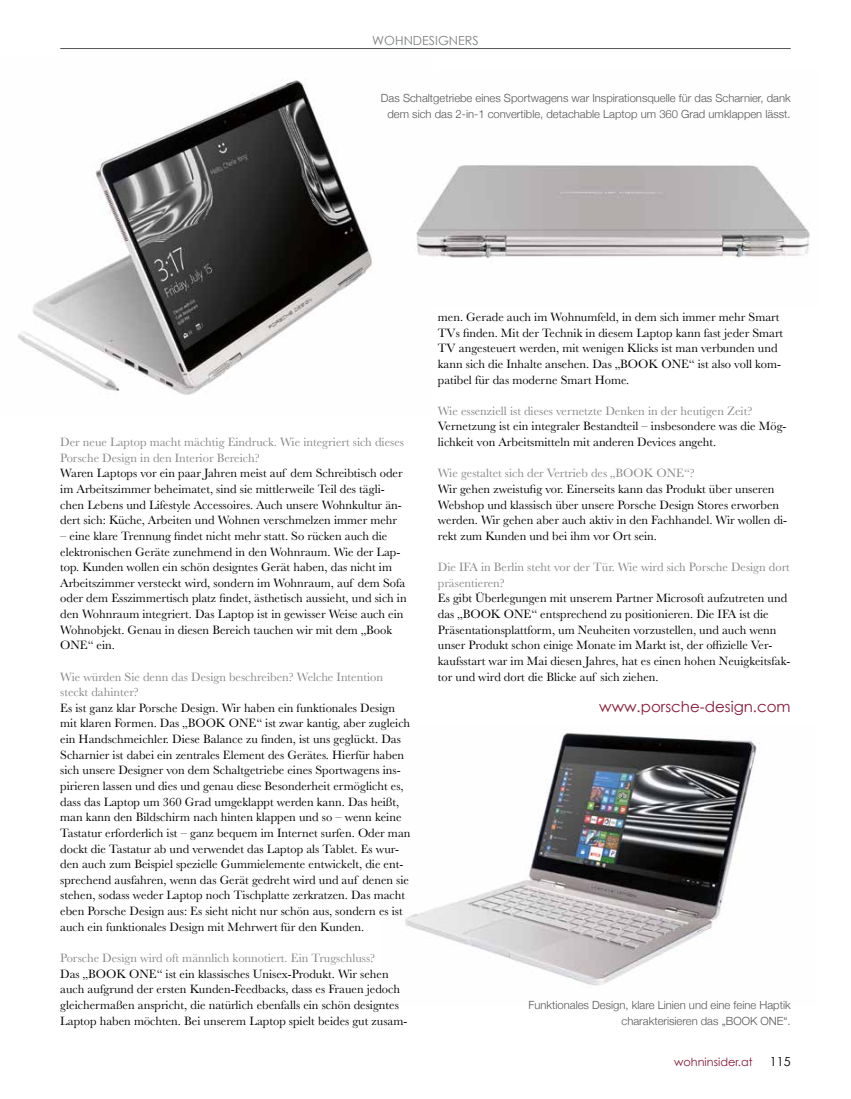
<style>
.page{position:relative;width:851px;height:1099px;background:#fff}
.page>*{position:absolute;margin:0;border:0;box-sizing:border-box;transform-origin:0 0}
.t1{font:15px "Century Gothic";color:#881837}
.t2{font:12.5px/15.6px "Baskerville";color:#000}
.t3{font:12.5px/15.6px "Baskerville";color:#878786}
.t4{font:12.5px "Century Gothic";color:#7e8183}
.t5{font:12.5px "Century Gothic";color:#000}
.t6{font:300 11.25px/15.6px "Helvetica Neue";color:#565656;text-align:right}
.t7{font:11.25px "Century Gothic";color:#881837}
</style>
<div class="page">
<hr style="left:60px;top:48px;width:730px;height:1px;background:#565656">
<img style="left:17px;top:78px;width:356px;height:317px">
<img style="left:416px;top:165px;width:394px;height:94px">
<img style="left:405px;top:732px;width:357px;height:254px">
<p class="t4" style="left:372px;top:33px;width:108px">WOHNDESIGNERS</p>
<p class="t6" style="left:381px;top:90px;width:411px;text-align:center">Das Schaltgetriebe eines Sportwagens war Inspirationsquelle für das Scharnier, dank dem sich das 2-in-1 convertible, detachable Laptop um 360 Grad umklappen lässt.</p>
<p class="t3" style="left:60px;top:434px;width:345px">Der neue Laptop macht mächtig Eindruck. Wie integriert sich dieses<br>Porsche Design in den Interior Bereich?</p>
<p class="t2" style="left:60px;top:465px;width:344px">Waren Laptops vor ein paar Jahren meist auf dem Schreibtisch oder im Arbeitszimmer beheimatet, sind sie mittlerweile Teil des tägli&shy;chen Lebens und Lifestyle Accessoires. Auch unsere Wohnkultur än&shy;dert sich: Küche, Arbeiten und Wohnen verschmelzen immer mehr</p>
<p class="t2" style="left:60px;top:528px;width:348px">– eine klare Trennung findet nicht mehr statt. So rücken auch die elektronischen Geräte zunehmend in den Wohnraum. Wie der Lap&shy;top. Kunden wollen ein schön designtes Gerät haben, das nicht im Arbeitszimmer versteckt wird, sondern im Wohnraum, auf dem Sofa oder dem Esszimmertisch platz findet, ästhetisch aussieht, und sich in den Wohnraum integriert. Das Laptop ist in gewisser Weise auch ein Wohnobjekt. Genau in diesen Bereich tauchen wir mit dem „Book ONE“ ein.</p>
<p class="t3" style="left:60px;top:669px;width:324px">Wie würden Sie denn das Design beschreiben? Welche Intention steckt dahinter?</p>
<p class="t2" style="left:60px;top:700px;width:352px">Es ist ganz klar Porsche Design. Wir haben ein funktionales Design mit klaren Formen. Das „BOOK ONE“ ist zwar kantig, aber zugleich ein Handschmeichler. Diese Balance zu finden, ist uns geglückt. Das Scharnier ist dabei ein zentrales Element des Gerätes. Hierfür haben sich unsere Designer von dem Schaltgetriebe eines Sportwagens ins&shy;pirieren lassen und dies und genau diese Besonderheit ermöglicht es, dass das Laptop um 360 Grad umgeklappt werden kann. Das heißt, man kann den Bildschirm nach hinten klappen und so – wenn keine Tastatur erforderlich ist – ganz bequem im Internet surfen. Oder man dockt die Tastatur ab und verwendet das Laptop als Tablet. Es wur&shy;den auch zum Beispiel spezielle Gummielemente entwickelt, die ent&shy;sprechend ausfahren, wenn das Gerät gedreht wird und auf denen sie stehen, sodass weder Laptop noch Tischplatte zerkratzen. Das macht eben Porsche Design aus: Es sieht nicht nur schön aus, sondern es ist auch ein funktionales Design mit Mehrwert für den Kunden.</p>
<p class="t3" style="left:60px;top:950px;width:316px">Porsche Design wird oft männlich konnotiert. Ein Trugschluss?</p>
<p class="t2" style="left:60px;top:965px;width:348px">Das „BOOK ONE“ ist ein klassisches Unisex-Produkt. Wir sehen auch aufgrund der ersten Kunden-Feedbacks, dass es Frauen jedoch gleichermaßen anspricht, die natürlich ebenfalls ein schön designtes Laptop haben möchten. Bei unserem Laptop spielt beides gut zusam-</p>
<p class="t2" style="left:438px;top:309px;width:347px">men. Gerade auch im Wohnumfeld, in dem sich immer mehr Smart TVs finden. Mit der Technik in diesem Laptop kann fast jeder Smart TV angesteuert werden, mit wenigen Klicks ist man verbunden und kann sich die Inhalte ansehen. Das „BOOK ONE“ ist also voll kom&shy;patibel für das moderne Smart Home.</p>
<p class="t3" style="left:438px;top:403px;width:316px">Wie essenziell ist dieses vernetzte Denken in der heutigen Zeit?</p>
<p class="t2" style="left:438px;top:419px;width:350px">Vernetzung ist ein integraler Bestandteil – insbesondere was die Mög&shy;lichkeit von Arbeitsmitteln mit anderen Devices angeht.</p>
<p class="t3" style="left:438px;top:465px;width:258px">Wie gestaltet sich der Vertrieb des „BOOK ONE“?</p>
<p class="t2" style="left:438px;top:481px;width:351px">Wir gehen zweistufig vor. Einerseits kann das Produkt über unseren Webshop und klassisch über unsere Porsche Design Stores erworben werden. Wir gehen aber auch aktiv in den Fachhandel. Wir wollen di&shy;rekt zum Kunden und bei ihm vor Ort sein.</p>
<p class="t3" style="left:438px;top:559px;width:353px">Die IFA in Berlin steht vor der Tür. Wie wird sich Porsche Design dort präsentieren?</p>
<p class="t2" style="left:438px;top:590px;width:354px">Es gibt Überlegungen mit unserem Partner Microsoft aufzutreten und das „BOOK ONE“ entsprechend zu positionieren. Die IFA ist die Präsentationsplattform, um Neuheiten vorzustellen, und auch wenn unser Produkt schon einige Monate im Markt ist, der offizielle Ver&shy;kaufsstart war im Mai diesen Jahres, hat es einen hohen Neuigkeitsfak&shy;tor und wird dort die Blicke auf sich ziehen.</p>
<p class="t1" style="left:599px;top:697px;width:193px">www.porsche-design.com</p>
<p class="t6" style="left:528px;top:996px;width:264px">Funktionales Design, klare Linien und eine feine Haptik charakterisieren das „BOOK ONE“.</p>
<p class="t7" style="left:674px;top:1054px;width:80px">wohninsider.at</p>
<p class="t5" style="left:769px;top:1053px;width:22px">115</p>
</div>
